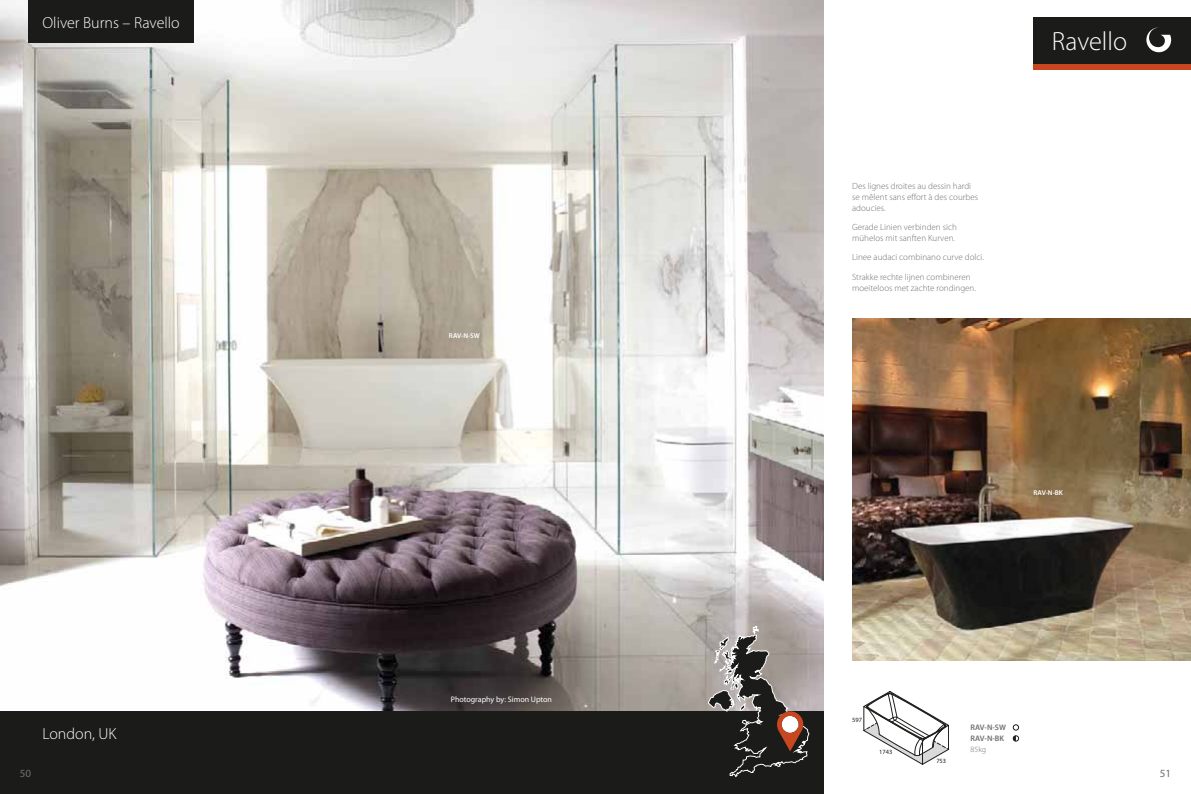
<style>
.page{position:relative;width:1191px;height:794px;background:#fff}
.page>*{position:absolute;margin:0;border:0;box-sizing:border-box;transform-origin:0 0}
.t1{font:300 26.4px "Myriad Pro";color:#fff}
.t2{font:300 16px "Myriad Pro";color:#fff}
.t3{font:11px "Myriad Pro";color:#6f6f6e}
.t4{font:300 9px/10.8px "Myriad Pro";color:#6f6f6e}
.t5{font:8px "Myriad Pro";color:#fff}
.t6{font:600 8px/11px "Myriad Pro";color:#6f6f6e}
.t7{font:300 8px "Myriad Pro";color:#6f6f6e}
.t8{font:600 7px "Myriad Pro";color:#fff}
.t9{font:6.4px "Myriad Pro";color:#1d1d1b}
</style>
<div class="page">
<img style="left:0;top:0;width:823px;height:711px">
<svg style="left:863px;top:691px;width:86px;height:74px"></svg>
<svg style="left:1013px;top:724px;width:5px;height:17px"></svg>
<div style="left:1033px;top:17px;width:158px;height:47px;background:#1b1b19"></div>
<svg style="left:1146px;top:27px;width:25px;height:25px"></svg>
<div style="left:1033px;top:64px;width:158px;height:5px;background:#c84720"></div>
<div style="left:0;top:711px;width:823px;height:83px;background:#1b1b19"></div>
<div style="left:28px;top:0;width:166px;height:43px;background:#1b1b19"></div>
<img style="left:852px;top:319px;width:339px;height:341px">
<svg style="left:707px;top:625px;width:102px;height:152px"></svg>
<h2 class="t2" style="left:43px;top:17px;width:139px">Oliver Burns – Ravello</h2>
<h2 class="t2" style="left:43px;top:728px;width:76px">London, UK</h2>
<p class="t8" style="left:449px;top:333px;width:33px">RAV-N-SW</p>
<p class="t5" style="left:451px;top:696px;width:103px">Photography by: Simon Upton</p>
<p class="t4" style="left:852px;top:182px;width:128px">Des lignes droites au dessin hardi se mêlent sans effort à des courbes adoucies.</p>
<p class="t4" style="left:852px;top:223px;width:106px">Gerade Linien verbinden sich mühelos mit sanften Kurven.</p>
<p class="t4" style="left:852px;top:249px;width:133px;line-height:19.3px">Linee audaci combinano curve dolci.<br>Strakke rechte lijnen combineren</p>
<p class="t4" style="left:852px;top:283px;width:125px">moeiteloos met zachte rondingen.</p>
<h1 class="t1" style="left:1051px;top:31px;width:77px">Ravello</h1>
<p class="t8" style="left:1033px;top:490px;width:31px">RAV-N-BK</p>
<p class="t9" style="left:852px;top:716px;width:11px">597</p>
<p class="t9" style="left:879px;top:747px;width:15px">1743</p>
<p class="t9" style="left:936px;top:757px;width:11px">753</p>
<p class="t6" style="left:970px;top:723px;width:37px">RAV-N-SW<br>RAV-N-BK</p>
<p class="t7" style="left:970px;top:746px;width:17px">85kg</p>
<p class="t3" style="left:20px;top:769px;width:13px">50</p>
<p class="t3" style="left:1159px;top:769px;width:13px">51</p>
</div>
